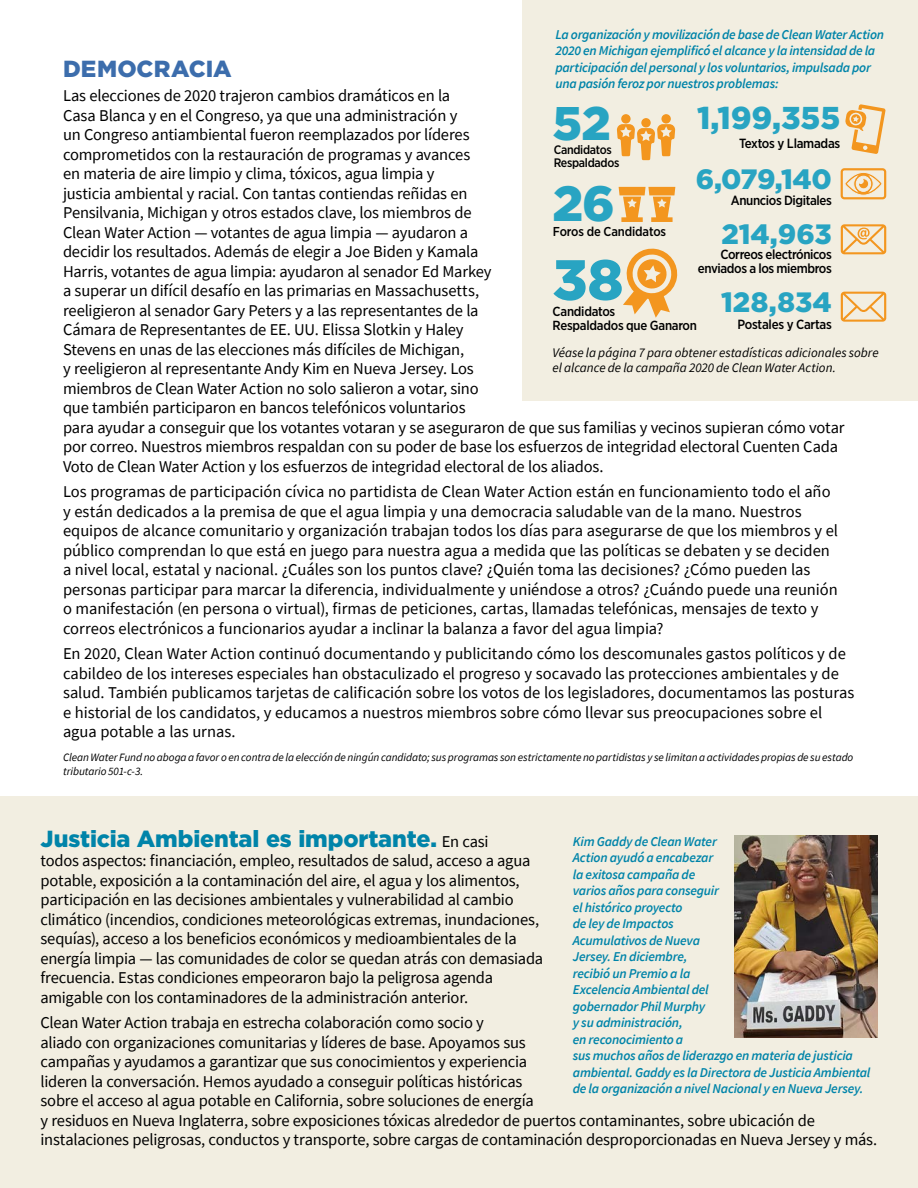
<style>
.page{position:relative;width:918px;height:1188px;background:#fff}
.page>*{position:absolute;margin:0;border:0;box-sizing:border-box;transform-origin:0 0}
.t1{font:900 56.7px "Gotham";color:#28a4c2}
.t2{font:900 49.5px "Gotham";color:#28a4c2}
.t3{font:900 47.1px "Gotham";color:#28a4c2}
.t4{font:900 31.65px "Gotham";letter-spacing:-.005em;color:#28a4c2}
.t5{font:900 27.9px "Gotham";color:#28a4c2}
._2021_AR_text{font:900 23.25px "Gotham";letter-spacing:-.005em;color:#0084a9}
._20_Imp_Section_Head{font:900 23.25px "Gotham";letter-spacing:.005em;color:#3c6dac}
._2021_AR_text-2{font:16.5px/19.5px "Source Sans Pro";letter-spacing:-.01em;color:#000}
._2021_AR_text-3{font:italic 600 13.5px/16.5px "Source Sans Pro";letter-spacing:-.015em;color:#0084a9}
.t6{font:500 13.35px/14.1px "Gotham Narrow";letter-spacing:-.03em;color:#000;text-align:right}
._2019_ImpText{font:italic 13.2px/15.3px "Source Sans Pro";color:#000}
.t7{font:500 13.2px/14px "Gotham Narrow";letter-spacing:-.02em;color:#000}
.t8{font:500 12.9px "Gotham Narrow";letter-spacing:-.01em;color:#000}
.t9{font:500 12.3px/13.5px "Gotham Narrow";letter-spacing:-.025em;color:#000}
._2019_ImpText-2{font:italic 11.25px/13.5px "Source Sans Pro";letter-spacing:-.005em;color:#000}
.s1{font-family:"Source Sans Pro";font-weight:400;font-size:16.5px;color:#000}
</style>
<div class="page">
<div style="left:522px;top:0;width:396px;height:400px;background:#f2eee1"></div>
<div style="left:0;top:796px;width:918px;height:392px;background:#f2eee1"></div>
<img style="left:734px;top:836px;width:144px;height:202px">
<svg style="left:841px;top:292px;width:45px;height:30px"></svg>
<svg style="left:841px;top:224px;width:45px;height:30px"></svg>
<svg style="left:845px;top:172px;width:37px;height:24px"></svg>
<div style="left:841px;top:168px;width:45px;height:31px;border:2px solid #f3961f;border-radius:3px"></div>
<svg style="left:621px;top:114px;width:10px;height:10px"></svg>
<div style="left:641px;top:118px;width:10px;height:9px;background:#f3961f;border-radius:50%"></div>
<svg style="left:617px;top:124px;width:58px;height:36px"></svg>
<svg style="left:661px;top:114px;width:10px;height:10px"></svg>
<svg style="left:845px;top:104px;width:41px;height:50px"></svg>
<svg style="left:623px;top:248px;width:55px;height:70px"></svg>
<svg style="left:619px;top:187px;width:56px;height:35px"></svg>
<p class="_2021_AR_text-3" style="left:555px;top:26px;width:330px">La organización y movilización de base de Clean Water Action 2020 en Michigan ejemplificó el alcance y la intensidad de la participación del personal y los voluntarios, impulsada por una pasión feroz por nuestros problemas:</p>
<p class="_20_Imp_Section_Head" style="left:63px;top:53px;width:170px">DEMOCRACIA</p>
<p class="_2021_AR_text-2" style="left:63px;top:86px;width:783px">Las elecciones de 2020 trajeron cambios dramáticos en la<br>Casa Blanca y en el Congreso, ya que una administración y<br>un Congreso antiambiental fueron reemplazados por líderes<br>comprometidos con la restauración de programas y avances<br>en materia de aire limpio y clima, tóxicos, agua limpia y<br>justicia ambiental y racial. Con tantas contiendas reñidas en<br>Pensilvania, Michigan y otros estados clave, los miembros de<br>Clean Water Action — votantes de agua limpia — ayudaron a<br>decidir los resultados. Además de elegir a Joe Biden y Kamala<br>Harris, votantes de agua limpia: ayudaron al senador Ed Markey<br>a superar un difícil desafío en las primarias en Massachusetts,<br>reeligieron al senador Gary Peters y a las representantes de la<br>Cámara de Representantes de EE. UU. Elissa Slotkin y Haley<br>Stevens en unas de las elecciones más difíciles de Michigan,<br>y reeligieron al representante Andy Kim en Nueva Jersey. Los<br>miembros de Clean Water Action no solo salieron a votar, sino<br>que también participaron en bancos telefónicos voluntarios<br>para ayudar a conseguir que los votantes votaran y se aseguraron de que sus familias y vecinos supieran cómo votar por correo. Nuestros miembros respaldan con su poder de base los esfuerzos de integridad electoral Cuenten Cada Voto de Clean Water Action y los esfuerzos de integridad electoral de los aliados.</p>
<p class="_2021_AR_text-2" style="left:63px;top:482px;width:777px">Los programas de participación cívica no partidista de Clean Water Action están en funcionamiento todo el año y están dedicados a la premisa de que el agua limpia y una democracia saludable van de la mano. Nuestros equipos de alcance comunitario y organización trabajan todos los días para asegurarse de que los miembros y el público comprendan lo que está en juego para nuestra agua a medida que las políticas se debaten y se deciden a nivel local, estatal y nacional. ¿Cuáles son los puntos clave? ¿Quién toma las decisiones? ¿Cómo pueden las personas participar para marcar la diferencia, individualmente y uniéndose a otros? ¿Cuándo puede una reunión o manifestación (en persona o virtual), firmas de peticiones, cartas, llamadas telefónicas, mensajes de texto y correos electrónicos a funcionarios ayudar a inclinar la balanza a favor del agua limpia?</p>
<p class="_2021_AR_text-2" style="left:63px;top:644px;width:793px">En 2020, Clean Water Action continuó documentando y publicitando cómo los descomunales gastos políticos y de cabildeo de los intereses especiales han obstaculizado el progreso y socavado las protecciones ambientales y de salud. También publicamos tarjetas de calificación sobre los votos de los legisladores, documentamos las posturas e historial de los candidatos, y educamos a nuestros miembros sobre cómo llevar sus preocupaciones sobre el agua potable a las urnas.</p>
<p class="_2019_ImpText-2" style="left:63px;top:751px;width:792px">Clean Water Fund no aboga a favor o en contra de la elección de ningún candidato; sus programas son estrictamente no partidistas y se limitan a actividades propias de su estado tributario 501-c-3.</p>
<p class="t3" style="left:552px;top:91px;width:60px">52</p>
<p class="t9" style="left:554px;top:143px;width:67px">Candidatos<br>Respaldados</p>
<p class="t4" style="left:697px;top:96px;width:145px">1,199,355</p>
<p class="t6" style="left:739px;top:136px;width:103px">Textos y Llamadas</p>
<p class="t5" style="left:696px;top:159px;width:138px">6,079,140</p>
<p class="t6" style="left:731px;top:193px;width:103px">Anuncios Digitales</p>
<p class="t2" style="left:552px;top:170px;width:64px">26</p>
<p class="t8" style="left:553px;top:224px;width:115px">Foros de Candidatos</p>
<p class="t5" style="left:721px;top:215px;width:112px">214,963</p>
<p class="t6" style="left:698px;top:247px;width:135px">Correos electrónicos enviados a los miembros</p>
<p class="t1" style="left:552px;top:241px;width:72px">38</p>
<p class="t7" style="left:553px;top:304px;width:146px">Candidatos<br>Respaldados que Ganaron</p>
<p class="t5" style="left:721px;top:283px;width:112px">128,834</p>
<p class="t6" style="left:738px;top:317px;width:96px">Postales y Cartas</p>
<p class="_2019_ImpText" style="left:552px;top:345px;width:328px">Véase la página 7 para obtener estadísticas adicionales sobre el alcance de la campaña 2020 de Clean Water Action.</p>
<p class="_2021_AR_text" style="left:40px;top:822px;width:450px">Justicia Ambiental es importante. <span class="s1">En casi</span></p>
<p class="_2021_AR_text-2" style="left:40px;top:851px;width:504px">todos aspectos: financiación, empleo, resultados de salud, acceso a agua potable, exposición a la contaminación del aire, el agua y los alimentos, participación en las decisiones ambientales y vulnerabilidad al cambio climático (incendios, condiciones meteorológicas extremas, inundaciones, sequías), acceso a los beneficios económicos y medioambientales de la energía limpia — las comunidades de color se quedan atrás con demasiada frecuencia. Estas condiciones empeoraron bajo la peligrosa agenda amigable con los contaminadores de la administración anterior.</p>
<p class="_2021_AR_text-2" style="left:40px;top:1013px;width:838px">Clean Water Action trabaja en estrecha colaboración como socio y<br>aliado con organizaciones comunitarias y líderes de base. Apoyamos sus<br>campañas y ayudamos a garantizar que sus conocimientos y experiencia<br>lideren la conversación. Hemos ayudado a conseguir políticas históricas<br>sobre el acceso al agua potable en California, sobre soluciones de energía<br>y residuos en Nueva Inglaterra, sobre exposiciones tóxicas alrededor de puertos contaminantes, sobre ubicación de instalaciones peligrosas, conductos y transporte, sobre cargas de contaminación desproporcionadas en Nueva Jersey y más.</p>
<p class="_2021_AR_text-3" style="left:573px;top:833px;width:299px">Kim Gaddy de Clean Water<br>Action ayudó a encabezar<br>la exitosa campaña de<br>varios años para conseguir<br>el histórico proyecto<br>de ley de Impactos<br>Acumulativos de Nueva<br>Jersey. En diciembre,<br>recibió un Premio a la<br>Excelencia Ambiental del<br>gobernador Phil Murphy<br>y su administración,<br>en reconocimiento a<br>sus muchos años de liderazgo en materia de justicia ambiental. Gaddy es la Directora de Justicia Ambiental de la organización a nivel Nacional y en Nueva Jersey.</p>
</div>
